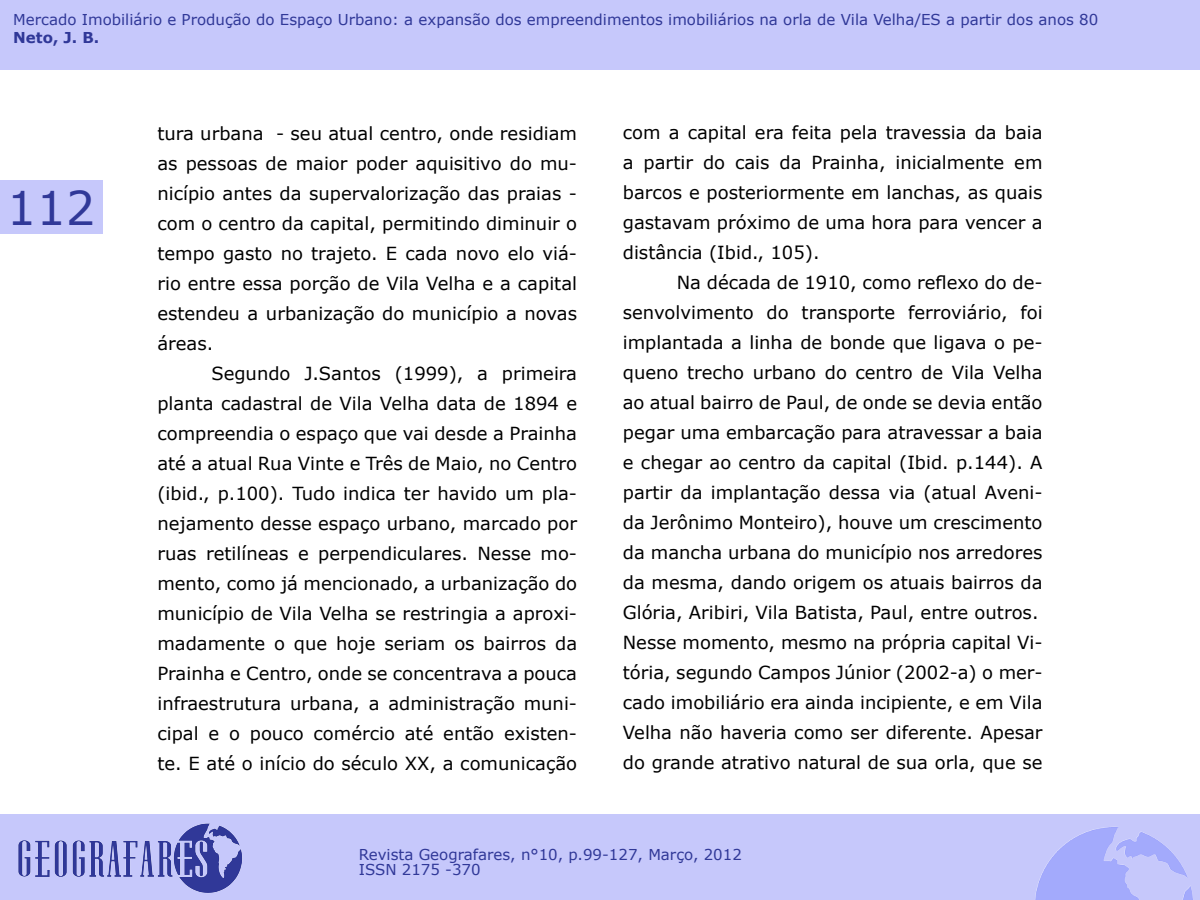
<style>
.page{position:relative;width:1200px;height:900px;background:#fff}
.page>*{position:absolute;margin:0;border:0;box-sizing:border-box;transform-origin:0 0}
.t1{font:46.5px "Verdana";color:#303898}
.t2{font:18px/30px "Verdana";color:#000;text-align:justify}
.t3{font:15px/15px "Verdana";color:#303898}
.t4{font:700 15px "Verdana";color:#303898}
</style>
<div class="page">
<div style="left:0;top:180px;width:102px;height:54px;background:#c6c8fb"></div>
<div style="left:0;top:814px;width:1200px;height:86px;background:#c6c8fb"></div>
<img style="left:18px;top:823px;width:224px;height:70px">
<img style="left:1035px;top:827px;width:158px;height:73px">
<div style="left:0;top:0;width:1200px;height:69px;background:#c6c8fb"></div>
<p class="t3" style="left:13px;top:12px;width:1087px">Mercado Imobiliário e Produção do Espaço Urbano: a expansão dos empreendimentos imobiliários na orla de Vila Velha/ES a partir dos anos 80</p>
<p class="t4" style="left:13px;top:27px;width:88px">N eto, J. B.</p>
<h1 class="t1" style="left:7px;top:176px;width:90px">112</h1>
<p class="t2" style="left:157px;top:118px;width:421px">tura urbana - seu atual centro, onde residiam as pessoas de maior poder aquisitivo do mu&shy;nicípio antes da supervalorização das praias - com o centro da capital, permitindo diminuir o tempo gasto no trajeto. E cada novo elo viá&shy;rio entre essa porção de Vila Velha e a capital estendeu a urbanização do município a novas áreas.</p>
<p class="t2" style="left:157px;top:358px;width:421px;text-indent:54px">Segundo J.Santos (1999), a primeira planta cadastral de Vila Velha data de 1894 e compreendia o espaço que vai desde a Prainha até a atual Rua Vinte e Três de Maio, no Centro (ibid., p.100). Tudo indica ter havido um pla&shy;nejamento desse espaço urbano, marcado por ruas retilíneas e perpendiculares. Nesse mo&shy;mento, como já mencionado, a urbanização do município de Vila Velha se restringia a aproxi&shy;madamente o que hoje seriam os bairros da Prainha e Centro, onde se concentrava a pouca infraestrutura urbana, a administração muni&shy;cipal e o pouco comércio até então existen&shy;te. E até o início do século XX, a comunicação</p>
<p class="t2" style="left:623px;top:117px;width:421px">com a capital era feita pela travessia da baia a partir do cais da Prainha, inicialmente em barcos e posteriormente em lanchas, as quais gastavam próximo de uma hora para vencer a distância (Ibid., 105).</p>
<p class="t2" style="left:623px;top:267px;width:421px;text-align:left;text-indent:54px">Na década de 1910, como reflexo do de&shy;senvolvimento do transporte ferroviário, foi implantada a linha de bonde que ligava o pe&shy;queno trecho urbano do centro de Vila Velha ao atual bairro de Paul, de onde se devia então pegar uma embarcação para atravessar a baia e chegar ao centro da capital (Ibid. p.144). A partir da implantação dessa via (atual Aveni&shy;da Jerônimo Monteiro), houve um crescimento da mancha urbana do município nos arredores da mesma, dando origem os atuais bairros da Glória, Aribiri, Vila Batista, Paul, entre outros.<br>Nesse momento, mesmo na própria capital Vi&shy;tória, segundo Campos Júnior (2002-a) o mer&shy;cado imobiliário era ainda incipiente, e em Vila Velha não haveria como ser diferente. Apesar do grande atrativo natural de sua orla, que se</p>
<p class="t3" style="left:359px;top:847px;width:385px">Revista Geografares, n°10, p.99-127, Março, 2012<br>ISSN 2175 -370</p>
</div>
